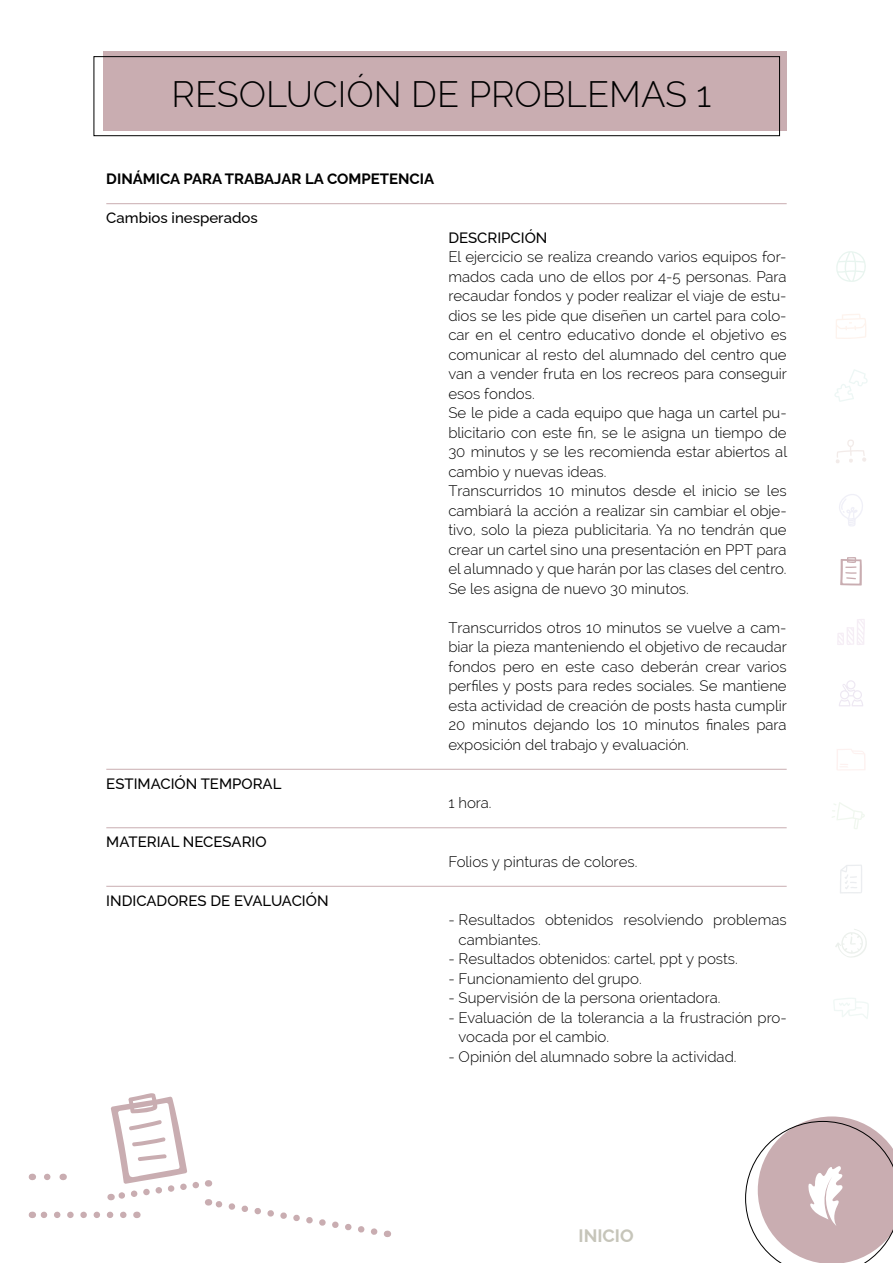
<style>
.page{position:relative;width:893px;height:1263px;background:#fff}
.page>*{position:absolute;margin:0;border:0;box-sizing:border-box;transform-origin:0 0}
.t1{font:300 36px "Raleway";color:#000}
.t2{font:700 18px "Raleway";color:#c6c5ba}
.t3{font:300 15px/19.5px "Raleway";color:#000}
.t4{font:500 15px "Raleway";color:#000}
.t5{font:700 15px "Raleway";color:#000}
</style>
<div class="page">
<svg style="left:832px;top:802px;width:33px;height:27px"></svg>
<svg style="left:836px;top:314px;width:30px;height:25px"></svg>
<svg style="left:836px;top:251px;width:30px;height:31px"></svg>
<svg style="left:835px;top:369px;width:33px;height:33px"></svg>
<svg style="left:839px;top:494px;width:24px;height:32px"></svg>
<svg style="left:837px;top:619px;width:28px;height:26px"></svg>
<svg style="left:840px;top:865px;width:22px;height:28px"></svg>
<svg style="left:836px;top:440px;width:30px;height:23px"></svg>
<svg style="left:835px;top:929px;width:32px;height:29px"></svg>
<svg style="left:837px;top:749px;width:28px;height:21px"></svg>
<svg style="left:833px;top:998px;width:36px;height:21px"></svg>
<svg style="left:839px;top:680px;width:24px;height:26px"></svg>
<svg style="left:840px;top:557px;width:22px;height:29px"></svg>
<hr style="left:106px;top:203px;width:681px;height:1px;background:#c9adb1">
<hr style="left:106px;top:769px;width:681px;height:1px;background:#c9adb1">
<hr style="left:106px;top:827px;width:681px;height:1px;background:#c9adb1">
<hr style="left:106px;top:886px;width:681px;height:1px;background:#c9adb1">
<div style="left:103px;top:52px;width:684px;height:79px;background:#c9adb1"></div>
<div style="left:94px;top:56px;width:686px;height:80px;border:1px solid #000"></div>
<svg style="left:745px;top:1116px;width:148px;height:147px"></svg>
<svg style="left:32px;top:1093px;width:356px;height:144px"></svg>
<h1 class="t1" style="left:171px;top:73px;width:541px">RESOLUCIÓN DE PROBLEMAS 1</h1>
<p class="t5" style="left:106px;top:167px;width:329px">DINÁMICA PARA TRABAJAR LA COMPETENCIA</p>
<p class="t4" style="left:106px;top:206px;width:153px">Cambios inesperados</p>
<p class="t4" style="left:106px;top:771px;width:177px">ESTIMACIÓN TEMPORAL</p>
<p class="t4" style="left:106px;top:830px;width:162px">MATERIAL NECESARIO</p>
<p class="t4" style="left:106px;top:888px;width:224px">INDICADORES DE EVALUACIÓN</p>
<p class="t4" style="left:448px;top:225px;width:101px">DESCRIPCIÓN</p>
<p class="t3" style="left:448px;top:247px;width:340px">El ejercicio se realiza creando varios equipos for&shy;mados cada uno de ellos por 4-5 personas. Para recaudar fondos y poder realizar el viaje de estu&shy;dios se les pide que diseñen un cartel para colo&shy;car en el centro educativo donde el objetivo es comunicar al resto del alumnado del centro que van a vender fruta en los recreos para conseguir esos fondos.<br>Se le pide a cada equipo que haga un cartel pu&shy;blicitario con este fin, se le asigna un tiempo de 30 minutos y se les recomienda estar abiertos al cambio y nuevas ideas.<br>Transcurridos 10 minutos desde el inicio se les cambiará la acción a realizar sin cambiar el obje&shy;tivo, solo la pieza publicitaria. Ya no tendrán que crear un cartel sino una presentación en PPT para el alumnado y que harán por las clases del centro.<br>Se les asigna de nuevo 30 minutos.</p>
<p class="t3" style="left:448px;top:618px;width:340px;text-align:justify">Transcurridos otros 10 minutos se vuelve a cam&shy;biar la pieza manteniendo el objetivo de recaudar fondos pero en este caso deberán crear varios perfiles y posts para redes sociales. Se mantiene esta actividad de creación de posts hasta cumplir 20 minutos dejando los 10 minutos finales para exposición del trabajo y evaluación.</p>
<p class="t3" style="left:448px;top:793px;width:45px">1 hora.</p>
<p class="t3" style="left:448px;top:852px;width:191px">Folios y pinturas de colores.</p>
<p class="t3" style="left:459px;top:910px;width:330px;text-indent:-10px">- Resultados obtenidos resolviendo problemas cambiantes.</p>
<p class="t3" style="left:448px;top:949px;width:291px">- Resultados obtenidos: cartel, ppt y posts.</p>
<p class="t3" style="left:448px;top:969px;width:195px">- Funcionamiento del grupo.</p>
<p class="t3" style="left:448px;top:988px;width:274px">- Supervisión de la persona orientadora.</p>
<p class="t3" style="left:459px;top:1008px;width:330px;text-indent:-10px">- Evaluación de la tolerancia a la frustración pro&shy;vocada por el cambio.</p>
<p class="t3" style="left:448px;top:1047px;width:290px">- Opinión del alumnado sobre la actividad.</p>
<p class="t2" style="left:579px;top:1221px;width:57px">INICIO</p>
</div>
